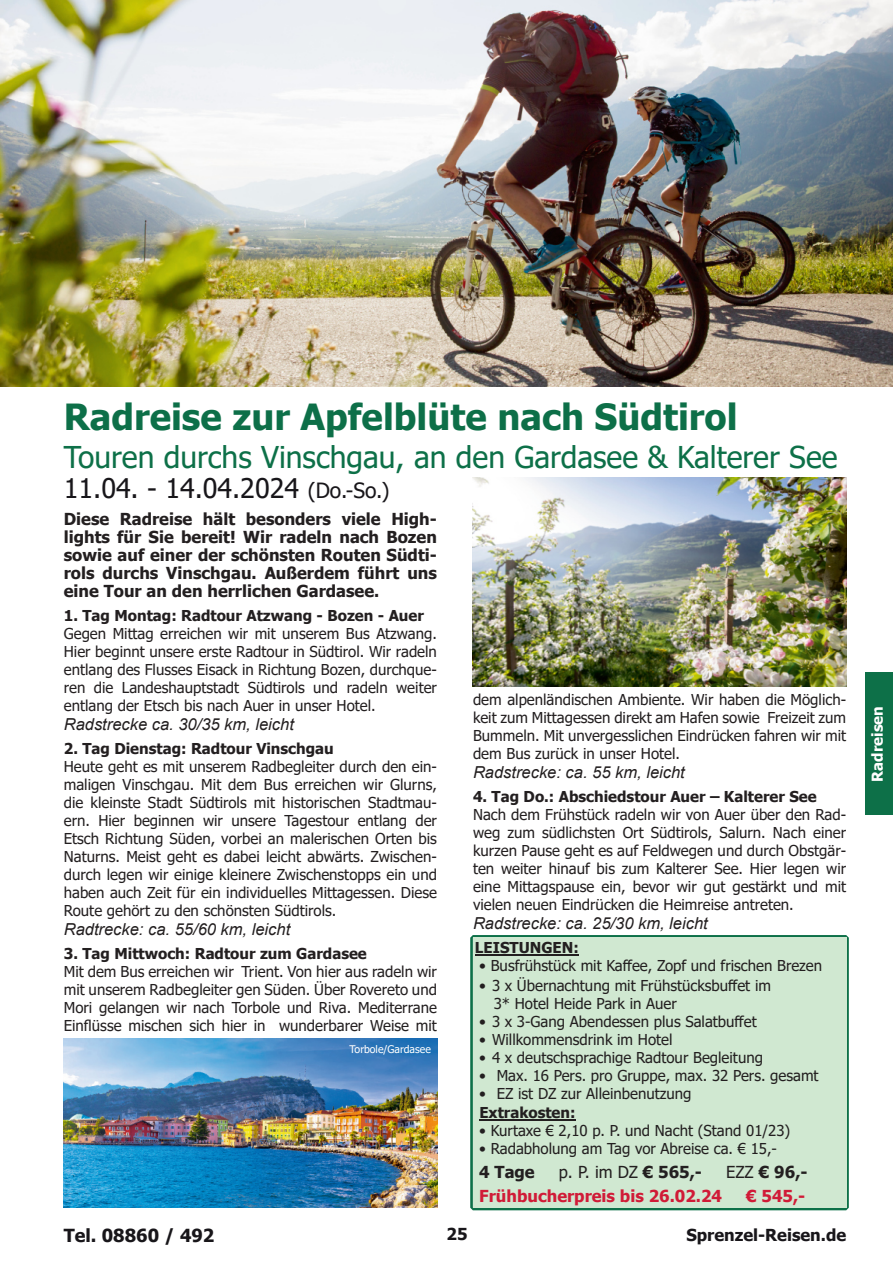
<style>
.page{position:relative;width:893px;height:1263px;background:#fff}
.page>*{position:absolute;margin:0;border:0;box-sizing:border-box;transform-origin:0 0}
.t1{font:700 36px "Tahoma";color:#0d6f48}
.t2{font:30px "Tahoma";color:#0d7048}
.t3{font:27px "Tahoma";color:#18161a}
.t4{font:700 18px "Tahoma";color:#18161a}
.t5{font:700 16.5px/18px "Tahoma";color:#231f20;text-align:justify}
.t6{font:italic 16.5px "Arial";color:#231f20}
.t7{font:700 16.5px "Tahoma";color:#d01b37}
.t8{font:700 16.5px "Tahoma";color:#18161a}
.t9{font:16.5px "Tahoma";color:#231f20}
.t10{font:15px/18px "Tahoma";color:#231f20;text-align:justify}
.t11{font:700 15px "Tahoma";color:#231f20}
.t12{font:700 15px "Tahoma";color:#fff}
.t13{font:10.5px "Tahoma";color:#fff}
.s1{font-size:21px}
.s2{font-weight:700}
.s3{font-weight:400}
</style>
<div class="page">
<div style="left:865px;top:672px;width:28px;height:143px;background:#0d7048"></div>
<img style="left:473px;top:478px;width:373px;height:208px">
<img style="left:64px;top:1038px;width:373px;height:170px">
<svg style="left:470px;top:935px;width:379px;height:275px;background:#3c8c69"></svg>
<div style="left:473px;top:938px;width:373px;height:270px;background:#d0e8d1"></div>
<hr style="left:475px;top:954px;width:104px;height:2px;background:#231f20">
<hr style="left:479px;top:1119px;width:97px;height:2px;background:#231f20">
<img style="left:1px;top:0;width:892px;height:387px">
<h1 class="t1" style="left:64px;top:403px;width:675px">Radreise zur Apfelblüte nach Südtirol</h1>
<h2 class="t2" style="left:64px;top:445px;width:775px">Touren durchs Vinschgau, an den Gardasee &amp; Kalterer See</h2>
<h3 class="t3" style="left:64px;top:478px;width:327px">11.04. - 14.04.2024 <span class="s1">(Do.-So.)</span></h3>
<p class="t5" style="left:64px;top:512px;width:375px">Diese Radreise hält besonders viele High‐ lights für Sie bereit! Wir radeln nach Bozen sowie auf einer der schönsten Routen Südti‐ rols durchs Vinschgau. Außerdem führt uns eine Tour an den herrlichen Gardasee.</p>
<p class="t11" style="left:64px;top:610px;width:362px">1. Tag Montag: Radtour Atzwang - Bozen - Auer</p>
<p class="t10" style="left:64px;top:626px;width:375px">Gegen Mittag erreichen wir mit unserem Bus Atzwang.<br>Hier beginnt unsere erste Radtour in Südtirol. Wir radeln entlang des Flusses Eisack in Richtung Bozen, durchque‐ ren die Landeshauptstadt Südtirols und radeln weiter entlang der Etsch bis nach Auer in unser Hotel.</p>
<p class="t6" style="left:64px;top:718px;width:232px">Radstrecke ca. 30/35 km, leicht</p>
<p class="t11" style="left:64px;top:742px;width:272px">2. Tag Dienstag: Radtour Vinschgau</p>
<p class="t10" style="left:64px;top:759px;width:375px">Heute geht es mit unserem Radbegleiter durch den ein‐ maligen Vinschgau. Mit dem Bus erreichen wir Glurns, die kleinste Stadt Südtirols mit historischen Stadtmau‐ ern. Hier beginnen wir unsere Tagestour entlang der Etsch Richtung Süden, vorbei an malerischen Orten bis Naturns. Meist geht es dabei leicht abwärts. Zwischen‐ durch legen wir einige kleinere Zwischenstopps ein und haben auch Zeit für ein individuelles Mittagessen. Diese Route gehört zu den schönsten Südtirols.</p>
<p class="t6" style="left:64px;top:922px;width:228px">Radtrecke: ca. 55/60 km, leicht</p>
<p class="t11" style="left:64px;top:947px;width:305px">3. Tag Mittwoch: Radtour zum Gardasee</p>
<p class="t10" style="left:64px;top:963px;width:375px">Mit dem Bus erreichen wir Trient. Von hier aus radeln wir mit unserem Radbegleiter gen Süden. Über Rovereto und Mori gelangen wir nach Torbole und Riva. Mediterrane Einflüsse mischen sich hier in wunderbarer Weise mit</p>
<p class="t13" style="left:350px;top:1044px;width:83px">Torbole/Gardasee</p>
<p class="t10" style="left:473px;top:692px;width:375px">dem alpenländischen Ambiente. Wir haben die Möglich‐ keit zum Mittagessen direkt am Hafen sowie Freizeit zum Bummeln. Mit unvergesslichen Eindrücken fahren wir mit dem Bus zurück in unser Hotel.</p>
<p class="t6" style="left:473px;top:766px;width:213px">Radstrecke: ca. 55 km, leicht</p>
<p class="t11" style="left:473px;top:790px;width:345px">4. Tag Do.: Abschiedstour Auer – Kalterer See</p>
<p class="t10" style="left:473px;top:807px;width:375px">Nach dem Frühstück radeln wir von Auer über den Rad‐ weg zum südlichsten Ort Südtirols, Salurn. Nach einer kurzen Pause geht es auf Feldwegen und durch Obstgär‐ ten weiter hinauf bis zum Kalterer See. Hier legen wir eine Mittagspause ein, bevor wir gut gestärkt und mit vielen neuen Eindrücken die Heimreise antreten.</p>
<p class="t6" style="left:473px;top:917px;width:236px">Radstrecke: ca. 25/30 km, leicht</p>
<p class="t11" style="left:475px;top:942px;width:105px">LEISTUNGEN:</p>
<p class="t10" style="left:479px;top:958px;width:344px">• Busfrühstück mit Kaffee, Zopf und frischen Brezen</p>
<p class="t10" style="left:494px;top:978px;width:279px;text-indent:-14px">• 3 x Übernachtung mit Frühstücksbuffet im<br>3* Hotel Heide Park in Auer</p>
<p class="t10" style="left:479px;top:1014px;width:279px">• 3 x 3-Gang Abendessen plus Salatbuffet</p>
<p class="t10" style="left:479px;top:1032px;width:195px">• Willkommensdrink im Hotel</p>
<p class="t10" style="left:479px;top:1050px;width:285px">• 4 x deutschsprachige Radtour Begleitung</p>
<p class="t10" style="left:479px;top:1068px;width:341px">• Max. 16 Pers. pro Gruppe, max. 32 Pers. gesamt</p>
<p class="t10" style="left:479px;top:1086px;width:214px">• EZ ist DZ zur Alleinbenutzung</p>
<p class="t11" style="left:479px;top:1107px;width:98px">Extrakosten:</p>
<p class="t10" style="left:479px;top:1123px;width:313px">• Kurtaxe € 2,10 p. P. und Nacht (Stand 01/23)</p>
<p class="t10" style="left:479px;top:1141px;width:299px">• Radabholung am Tag vor Abreise ca. € 15,-</p>
<p class="t5" style="left:479px;top:1165px;width:57px">4 Tage</p>
<p class="t9" style="left:559px;top:1166px;width:145px">p. P. im DZ <span class="s2">€ 565,-</span></p>
<p class="t5" style="left:726px;top:1165px;width:83px"><span class="s3">EZZ</span> € 96,-</p>
<p class="t7" style="left:479px;top:1190px;width:244px">Frühbucherpreis bis 26.02.24</p>
<p class="t7" style="left:746px;top:1190px;width:61px">€ 545,-</p>
<p class="t4" style="left:64px;top:1228px;width:152px">Tel. 08860 / 492</p>
<p class="t8" style="left:447px;top:1227px;width:23px">25</p>
<p class="t8" style="left:686px;top:1228px;width:161px">Sprenzel-Reisen.de</p>
<p class="t12" style="left:871px;top:781px;width:77px;rotate:-90deg">Radreisen</p>
</div>
